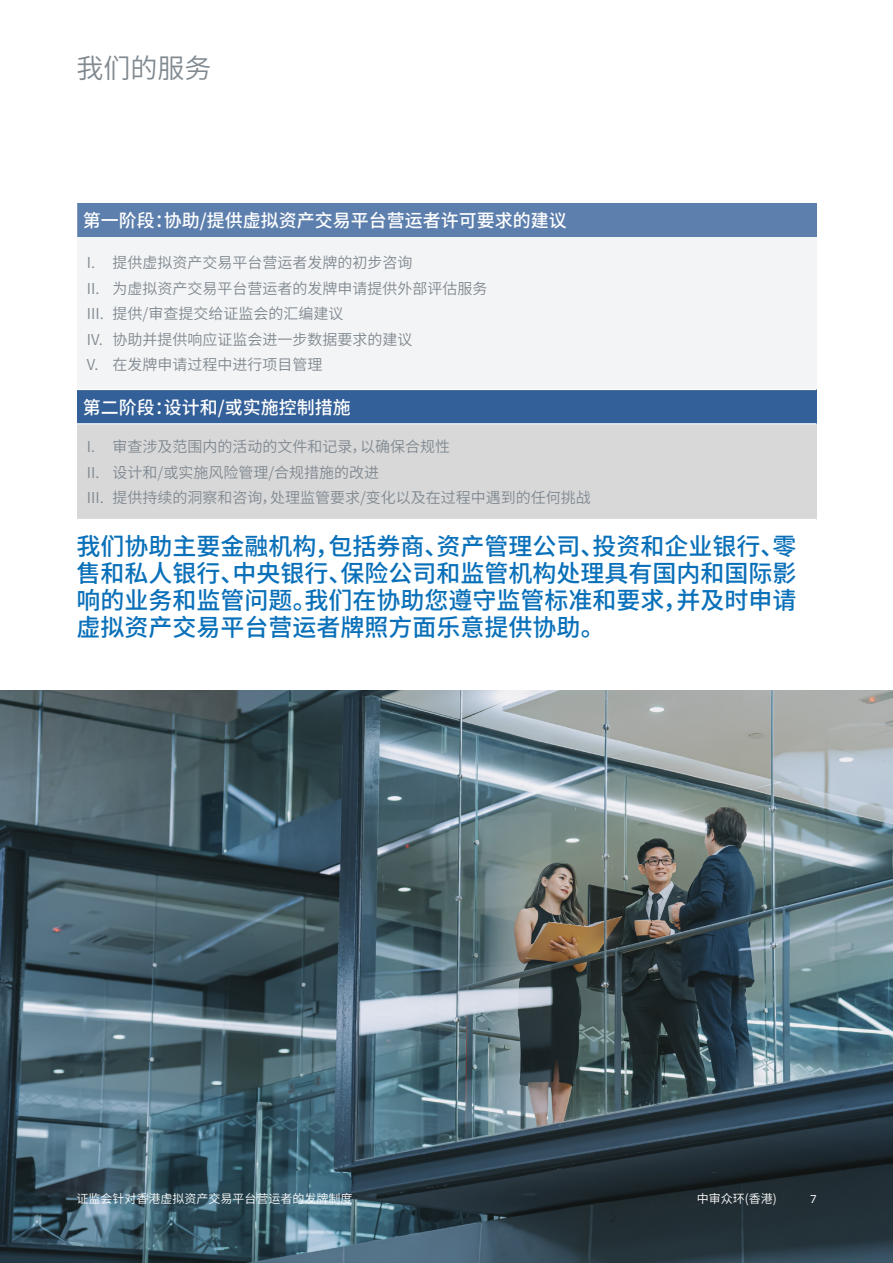
<style>
.page{position:relative;width:893px;height:1263px;background:#fff}
.page>*{position:absolute;margin:0;border:0;box-sizing:border-box;transform-origin:0 0}
.Page_subtitle{font:27px "Source Han Sans CN";color:#808990}
.Page_introduction_copy{font:500 24px/27px "Source Han Sans CN";color:#0970b9;text-align:justify}
.Boxout_subtitle{font:500 18px "Source Han Sans CN";color:#fff}
.t1{font:15px "Source Han Sans CN";color:#808990}
.Footer_text{font:12px "Source Han Sans CN";color:#fff}
.Footer_text-2{font:12px "Halyard Text";color:#fff}
</style>
<div class="page">
<img style="left:0;top:690px;width:893px;height:573px">
<div style="left:77px;top:204px;width:739px;height:33px;background:#5d7fad"></div>
<div style="left:77px;top:237px;width:739px;height:152px;background:#f3f4f5"></div>
<div style="left:77px;top:389px;width:739px;height:35px;background:#346099"></div>
<div style="left:77px;top:424px;width:739px;height:95px;background:#d8d8d9"></div>
<hr style="left:77px;top:389px;width:739px;height:1px;background:#fff">
<hr style="left:77px;top:423px;width:739px;height:1px;background:#fff">
<p class="Page_subtitle" style="left:77px;top:53px;width:137px">我们的服务</p>
<p class="Boxout_subtitle" style="left:83px;top:210px;width:486px">第一阶段：协助/提供虚拟资产交易平台营运者许可要求的建议</p>
<p class="t1" style="left:87px;top:254px;width:327px">I. 提供虚拟资产交易平台营运者发牌的初步咨询</p>
<p class="t1" style="left:87px;top:280px;width:402px">II. 为虚拟资产交易平台营运者的发牌申请提供外部评估服务</p>
<p class="t1" style="left:87px;top:305px;width:258px">III. 提供/审查提交给证监会的汇编建议</p>
<p class="t1" style="left:87px;top:331px;width:327px">IV. 协助并提供响应证监会进一步数据要求的建议</p>
<p class="t1" style="left:87px;top:356px;width:237px">V. 在发牌申请过程中进行项目管理</p>
<p class="Boxout_subtitle" style="left:83px;top:397px;width:270px">第二阶段：设计和/或实施控制措施</p>
<p class="t1" style="left:87px;top:438px;width:365px">I. 审查涉及范围内的活动的文件和记录，以确保合规性</p>
<p class="t1" style="left:87px;top:464px;width:294px">II. 设计和/或实施风险管理/合规措施的改进</p>
<p class="t1" style="left:87px;top:489px;width:505px">III. 提供持续的洞察和咨询，处理监管要求/变化以及在过程中遇到的任何挑战</p>
<p class="Page_introduction_copy" style="left:77px;top:533px;width:722px">我们协助主要金融机构，包括券商、资产管理公司、投资和企业银行、零售和私人银行、中央银行、保险公司和监管机构处理具有国内和国际影响的业务和监管问题。我们在协助您遵守监管标准和要求，并及时申请虚拟资产交易平台营运者牌照方面乐意提供协助。</p>
<p class="Footer_text" style="left:77px;top:1192px;width:278px">证监会针对香港虚拟资产交易平台营运者的发牌制度</p>
<p class="Footer_text" style="left:697px;top:1192px;width:81px">中审众环(香港)</p>
<p class="Footer_text-2" style="left:810px;top:1190px;width:8px">7</p>
</div>
